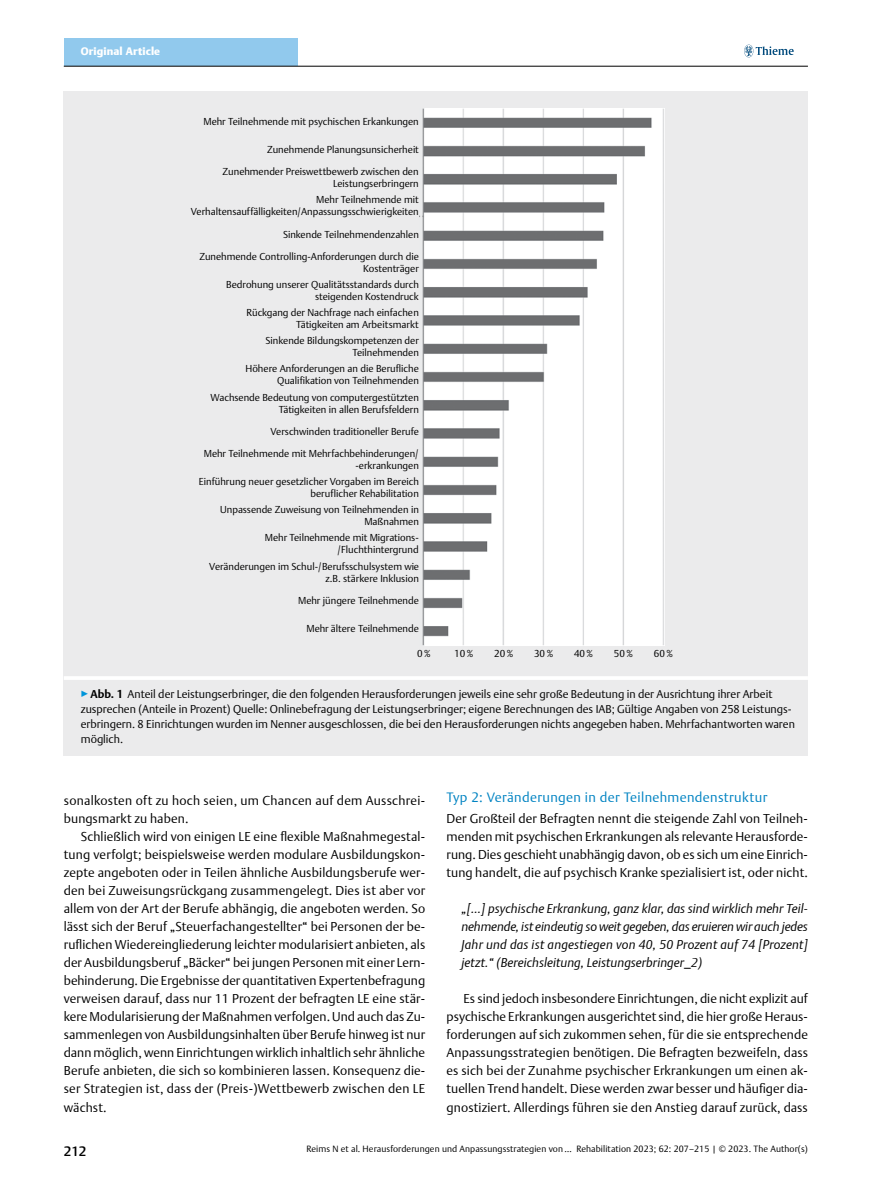
<style>
.page{position:relative;width:893px;height:1191px;background:#fff}
.page>*{position:absolute;margin:0;border:0;box-sizing:border-box;transform-origin:0 0}
.t1{font:300 13.5px "Thieme Argo 2011";letter-spacing:.025em;color:#0083c2}
.t2{font:500 13.5px "Thieme Argo 2011";color:#000}
.t3{font:300 12.75px/18px "Thieme Argo 2011";letter-spacing:.01em;color:#000;text-align:justify}
.t4{font:italic 300 12.75px/18px "Thieme Argo 2011";letter-spacing:.01em;color:#000;text-align:justify}
.t5{font:300 11.25px/15px "Thieme Argo 2011";color:#000}
.t6{font:900 10.8px "Thieme Argo 2011";letter-spacing:.01em;color:#fff}
.t7{font:300 9.9px/12px "Thieme Argo 2011";color:#000;text-align:right}
.t8{font:300 9px "Thieme Argo 2011";letter-spacing:.01em;color:#000}
.s1{color:#0095da}
.s2{font-weight:700}
</style>
<div class="page">
<div style="left:64px;top:38px;width:234px;height:28px;background:#91c9ed"></div>
<svg style="left:744px;top:45px;width:50px;height:12px"></svg>
<hr style="left:64px;top:66px;width:744px;height:1px;background:#000">
<div style="left:64px;top:676px;width:744px;height:80px;background:#ebebec"></div>
<hr style="left:64px;top:676px;width:744px;height:4px;background:#fff">
<div style="left:64px;top:91px;width:744px;height:585px;background:#ebebec"></div>
<img style="left:419px;top:108px;width:246px;height:537px">
<p class="t6" style="left:81px;top:44px;width:81px">Original Article</p>
<p class="t7" style="left:203px;top:115px;width:217px">Mehr Teilnehmende mit psychischen Erkankungen</p>
<p class="t7" style="left:267px;top:143px;width:153px">Zunehmende Planungsunsicherheit</p>
<p class="t7" style="left:223px;top:165px;width:198px">Zunehmender Preiswettbewerb zwischen den<br>Leistungserbringern</p>
<p class="t7" style="left:191px;top:194px;width:229px">Mehr Teilnehmende mit<br>Verhaltensauffälligkeiten/Anpassungsschwierigkeiten</p>
<p class="t7" style="left:283px;top:228px;width:137px">Sinkende Teilnehmendenzahlen</p>
<p class="t7" style="left:199px;top:250px;width:221px">Zunehmende Controlling-Anforderungen durch die<br>Kostenträger</p>
<p class="t7" style="left:226px;top:278px;width:194px">Bedrohung unserer Qualitätsstandards durch steigenden Kostendruck</p>
<p class="t7" style="left:247px;top:306px;width:174px">Rückgang der Nachfrage nach einfachen<br>Tätigkeiten am Arbeitsmarkt</p>
<p class="t7" style="left:266px;top:334px;width:155px">Sinkende Bildungskompetenzen der<br>Teilnehmenden</p>
<p class="t7" style="left:245px;top:363px;width:175px">Höhere Anforderungen an die Berufliche<br>Qualifikation von Teilnehmenden</p>
<p class="t7" style="left:210px;top:391px;width:210px">Wachsende Bedeutung von computergestützten<br>Tätigkeiten in allen Berufsfeldern</p>
<p class="t7" style="left:270px;top:425px;width:150px">Verschwinden traditioneller Berufe</p>
<p class="t7" style="left:204px;top:447px;width:217px">Mehr Teilnehmende mit Mehrfachbehinderungen/ -erkrankungen</p>
<p class="t7" style="left:199px;top:475px;width:222px">Einführung neuer gesetzlicher Vorgaben im Bereich beruflicher Rehabilitation</p>
<p class="t7" style="left:220px;top:503px;width:200px">Unpassende Zuweisung von Teilnehmenden in<br>Maßnahmen</p>
<p class="t7" style="left:265px;top:531px;width:156px">Mehr Teilnehmende mit Migrations-/Fluchthintergrund</p>
<p class="t7" style="left:209px;top:560px;width:211px">Veränderungen im Schul-/Berufsschulsystem wie z.B. stärkere Inklusion</p>
<p class="t7" style="left:298px;top:594px;width:122px">Mehr jüngere Teilnehmende</p>
<p class="t7" style="left:306px;top:622px;width:114px">Mehr ältere Teilnehmende</p>
<p class="t7" style="left:417px;top:647px;width:15px">0%</p>
<p class="t7" style="left:454px;top:647px;width:21px">10%</p>
<p class="t7" style="left:494px;top:647px;width:21px">20%</p>
<p class="t7" style="left:534px;top:647px;width:21px">30%</p>
<p class="t7" style="left:654px;top:647px;width:21px">60%</p>
<p class="t7" style="left:574px;top:647px;width:21px">40%</p>
<p class="t7" style="left:614px;top:647px;width:21px">50%</p>
<p class="t5" style="left:81px;top:686px;width:716px"><span class="s1">▶</span><span class="s2">Abb. 1</span> Anteil der Leistungserbringer, die den folgenden Herausforderungen jeweils eine sehr große Bedeutung in der Ausrichtung ihrer Arbeit zusprechen (Anteile in Prozent) Quelle: Onlinebefragung der Leistungserbringer; eigene Berechnungen des IAB; Gültige Angaben von 258 Leistungs&shy;erbringern. 8 Einrichtungen wurden im Nenner ausgeschlossen, die bei den Herausforderungen nichts angegeben haben. Mehrfachantworten waren möglich.</p>
<p class="t3" style="left:64px;top:791px;width:363px">sonalkosten oft zu hoch seien, um Chancen auf dem Ausschrei&shy;bungsmarkt zu haben.</p>
<p class="t3" style="left:64px;top:827px;width:363px;text-indent:17px">Schließlich wird von einigen LE eine flexible Maßnahmegestal&shy;tung verfolgt; beispielsweise werden modulare Ausbildungskon&shy;zepte angeboten oder in Teilen ähnliche Ausbildungsberufe wer&shy;den bei Zuweisungsrückgang zusammengelegt. Dies ist aber vor allem von der Art der Berufe abhängig, die angeboten werden. So lässt sich der Beruf „Steuerfachangestellter“ bei Personen der be&shy;ruflichen Wiedereingliederung leichter modularisiert anbieten, als der Ausbildungsberuf „Bäcker“ bei jungen Personen mit einer Lern&shy;behinderung. Die Ergebnisse der quantitativen Expertenbefragung verweisen darauf, dass nur 11 Prozent der befragten LE eine stär&shy;kere Modularisierung der Maßnahmen verfolgen. Und auch das Zu&shy;sammenlegen von Ausbildungsinhalten über Berufe hinweg ist nur dann möglich, wenn Einrichtungen wirklich inhaltlich sehr ähnliche Berufe anbieten, die sich so kombinieren lassen. Konsequenz die&shy;ser Strategien ist, dass der (Preis-)Wettbewerb zwischen den LE wächst.</p>
<p class="t1" style="left:446px;top:788px;width:322px">Typ 2: Veränderungen in der Teilnehmendenstruktur</p>
<p class="t3" style="left:446px;top:809px;width:363px">Der Großteil der Befragten nennt die steigende Zahl von Teilneh&shy;menden mit psychischen Erkrankungen als relevante Herausforde&shy;rung. Dies geschieht unabhängig davon, ob es sich um eine Einrich&shy;tung handelt, die auf psychisch Kranke spezialisiert ist, oder nicht.</p>
<p class="t4" style="left:461px;top:899px;width:348px">„[…] psychische Erkrankung, ganz klar, das sind wirklich mehr Teil&shy;nehmende, ist eindeutig so weit gegeben, das eruieren wir auch jedes Jahr und das ist angestiegen von 40, 50 Prozent auf 74 [Prozent] jetzt.“ (Bereichsleitung, Leistungserbringer_2)</p>
<p class="t3" style="left:446px;top:989px;width:363px;text-indent:17px">Es sind jedoch insbesondere Einrichtungen, die nicht explizit auf psychische Erkrankungen ausgerichtet sind, die hier große Heraus&shy;forderungen auf sich zukommen sehen, für die sie entsprechende Anpassungsstrategien benötigen. Die Befragten bezweifeln, dass es sich bei der Zunahme psychischer Erkrankungen um einen ak&shy;tuellen Trend handelt. Diese werden zwar besser und häufiger dia&shy;gnostiziert. Allerdings führen sie den Anstieg darauf zurück, dass</p>
<p class="t2" style="left:64px;top:1142px;width:24px">212</p>
<p class="t8" style="left:306px;top:1143px;width:503px">Reims N et al. Herausforderungen und Anpassungsstrategien von … Rehabilitation 2023; 62: 207–215 | © 2023. The Author(s)</p>
</div>
